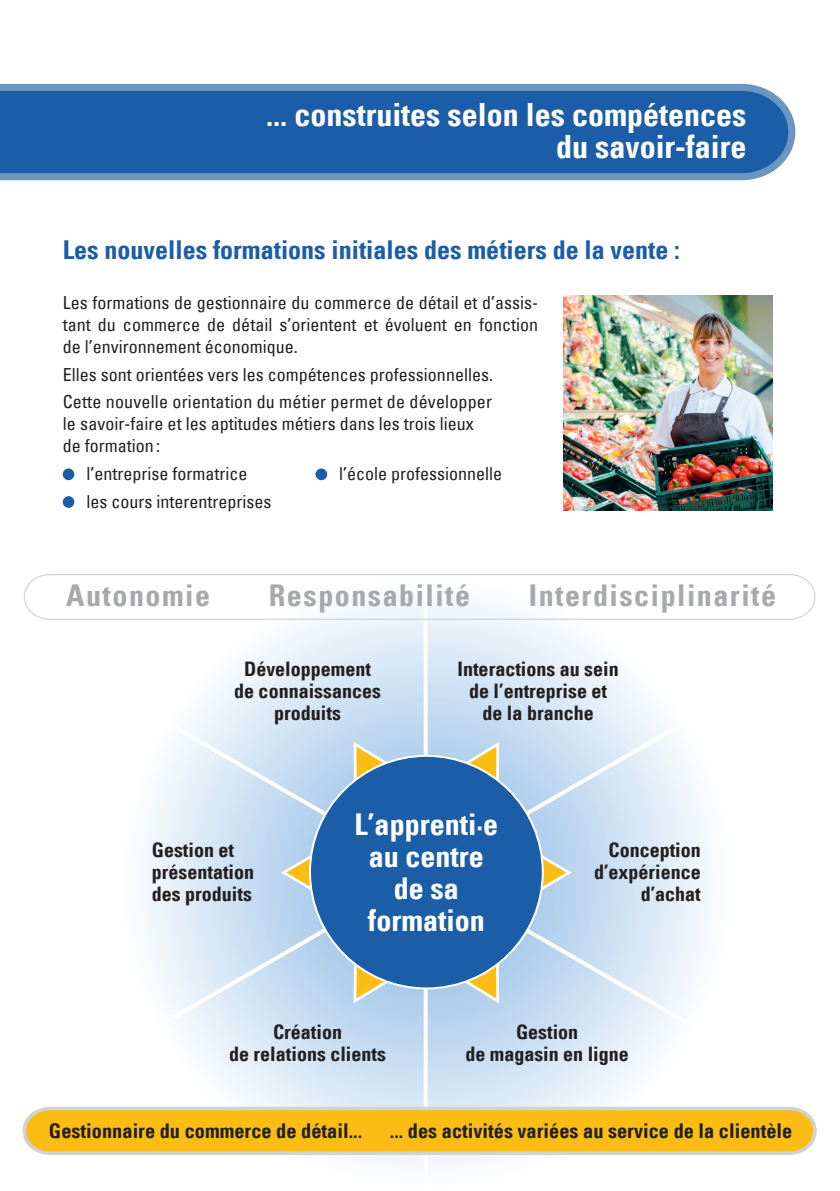
<style>
.page{position:relative;width:840px;height:1191px;background:#fff}
.page>*{position:absolute;margin:0;border:0;box-sizing:border-box;transform-origin:0 0}
.t1{font:700 condensed 32px/32px "Univers";color:#fff;text-align:right}
.t2{font:700 condensed 30px "Univers";letter-spacing:.05em;color:#a8a9ad}
.t3{font:700 condensed 30px/32px "Univers";color:#fff;text-align:center}
.t4{font:700 condensed 26px "Univers";color:#1b5da7}
.t5{font:700 condensed 20.4px "Univers";color:#231f20}
.t6{font:700 condensed 20px/22px "Univers";color:#231f20;text-align:center}
.t7{font:condensed 18px/22px "Univers";color:#231f20}
</style>
<div class="page">
<svg style="left:0;top:83px;width:796px;height:98px;background:#2d6aad"></svg>
<svg style="left:207px;top:620px;width:440px;height:547px"></svg>
<div style="left:63px;top:468px;width:11px;height:12px;background:#1b5da7;border-radius:50%"></div>
<div style="left:315px;top:468px;width:12px;height:12px;background:#1b5da7;border-radius:50%"></div>
<div style="left:63px;top:496px;width:11px;height:12px;background:#1b5da7;border-radius:50%"></div>
<img style="left:563px;top:295px;width:208px;height:215px">
<hr style="left:423px;top:503px;width:4px;height:688px;background:#fff">
<svg style="left:143px;top:682px;width:568px;height:380px"></svg>
<svg style="left:278px;top:739px;width:296px;height:266px;background:#c3d6e2"></svg>
<div style="left:310px;top:756px;width:232px;height:232px;background:#1b5da7;border-radius:50%"></div>
<svg style="left:22px;top:1105px;width:795px;height:51px;background:#f4c43f"></svg>
<svg style="left:24px;top:574px;width:791px;height:46px"></svg>
<h1 class="t1" style="left:266px;top:102px;width:481px">... construites selon les compétences du savoir-faire</h1>
<h3 class="t4" style="left:63px;top:238px;width:618px">Les nouvelles formations initiales des métiers de la vente :</h3>
<p class="t7" style="left:63px;top:293px;width:476px;text-align:justify">Les formations de gestionnaire du commerce de détail et d’assis&shy;tant du commerce de détail s’orientent et évoluent en fonction de l’environnement économique.</p>
<p class="t7" style="left:63px;top:362px;width:431px;line-height:27.6px">Elles sont orientées vers les compétences professionnelles.<br>Cette nouvelle orientation du métier permet de développer</p>
<p class="t7" style="left:63px;top:415px;width:412px">le savoir-faire et les aptitudes métiers dans les trois lieux de formation:</p>
<p class="t7" style="left:86px;top:464px;width:162px">l’entreprise formatrice</p>
<p class="t7" style="left:339px;top:464px;width:164px">l’école professionnelle</p>
<p class="t7" style="left:86px;top:492px;width:186px">les cours interentreprises</p>
<h2 class="t2" style="left:66px;top:582px;width:145px">Autonomie</h2>
<h2 class="t2" style="left:268px;top:582px;width:203px">Responsabilité</h2>
<h2 class="t2" style="left:528px;top:582px;width:249px">Interdisciplinarité</h2>
<p class="t6" style="left:234px;top:659px;width:148px">Développement de connaissances produits</p>
<p class="t6" style="left:457px;top:659px;width:163px">Interactions au sein de l’entreprise et de la branche</p>
<p class="t6" style="left:152px;top:841px;width:104px;text-align:left">Gestion et présentation des produits</p>
<h2 class="t3" style="left:354px;top:810px;width:145px">L’apprenti·e au centre de sa formation</h2>
<p class="t6" style="left:593px;top:841px;width:108px;text-align:right">Conception d’expérience d’achat</p>
<p class="t6" style="left:229px;top:1022px;width:158px">Création<br>de relations clients</p>
<p class="t6" style="left:465px;top:1022px;width:165px">Gestion<br>de magasin en ligne</p>
<p class="t5" style="left:49px;top:1122px;width:314px">Gestionnaire du commerce de détail...</p>
<p class="t5" style="left:389px;top:1122px;width:404px">... des activités variées au service de la clientèle</p>
</div>
